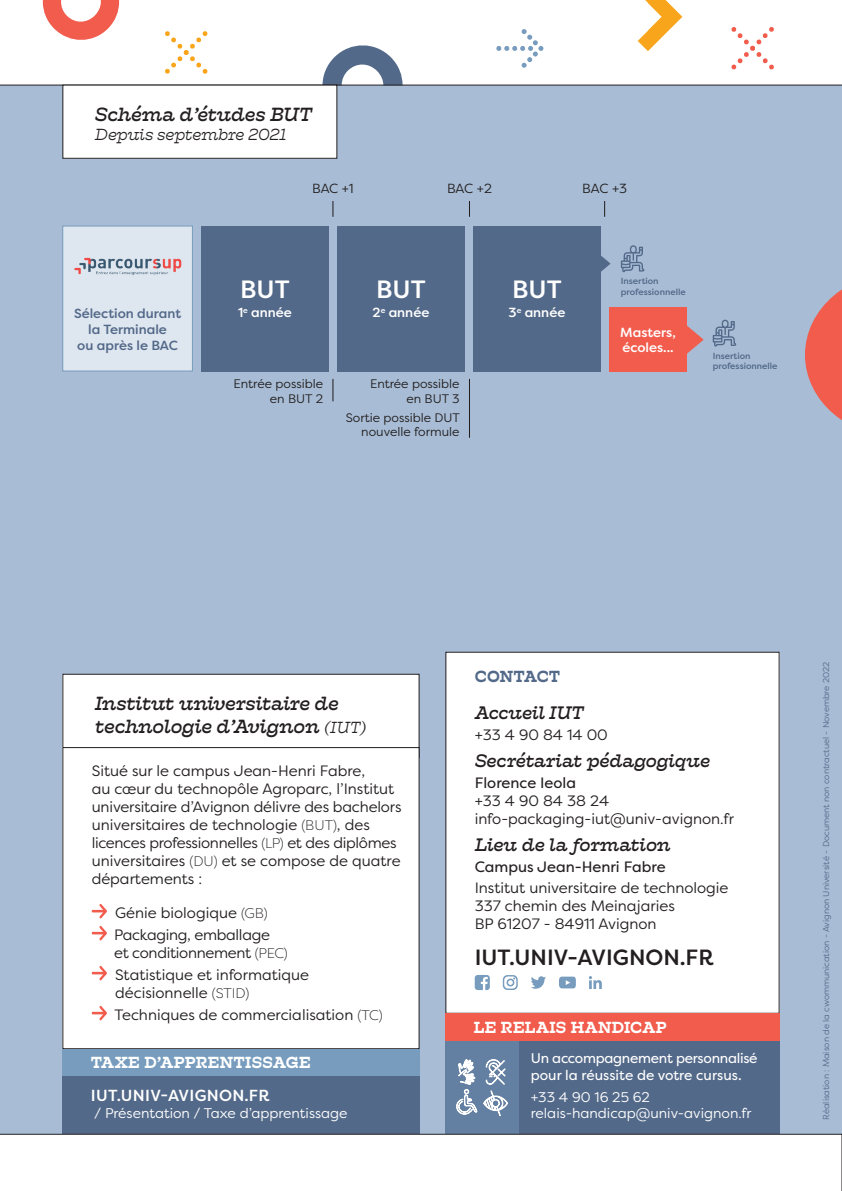
<style>
.page{position:relative;width:842px;height:1191px;background:#fff}
.page>*{position:absolute;margin:0;border:0;box-sizing:border-box;transform-origin:0 0}
.t1{font:500 25px "Filson Pro";color:#fff}
.t2{font:500 22px "Filson Pro";color:#231f20}
.t3{font:italic 19px/22.8px "Hatch";color:#231f20}
.t4{font:italic 18px "Hatch";color:#231f20}
.t5{font:500 16px "Hatch";letter-spacing:.02em;color:#fff}
.t6{font:500 16px "Filson Pro";letter-spacing:.02em;color:#fff}
.t7{font:italic 300 16px "Hatch";color:#231f20}
.t8{font:500 16px "Hatch";letter-spacing:.005em;color:#536989}
.t9{font:15px/18px "Filson Pro";color:#231f20}
.t10{font:15px/22px "Filson Pro";letter-spacing:-.02em;color:#231f20}
.t11{font:15px "Filson Pro";color:#231f20}
.t12{font:14px/16.8px "Filson Pro";color:#fff}
.t13{font:14px/16.8px "Filson Pro";letter-spacing:-.02em;color:#fff}
.t14{font:500 13.2px/14.6px "Filson Pro";color:#fff}
.t15{font:500 13.2px/15.8px "Filson Pro";color:#536989;text-align:center}
.t16{font:13.2px "Filson Pro";letter-spacing:-.015em;color:#231f20}
.t17{font:12.4px/14.8px "Filson Pro";color:#231f20;text-align:right}
.t18{font:500 8.8px/10.6px "Filson Pro";color:#536989}
.t19{font:8.6px "Filson Pro";color:#536989}
.s1{font-weight:300;font-size:16px}
.s2{font-weight:300;font-size:14px}
</style>
<div class="page">
<div style="left:0;top:85px;width:842px;height:1106px;background:#a8bdd5"></div>
<svg style="left:322px;top:45px;width:81px;height:40px"></svg>
<svg style="left:496px;top:29px;width:47px;height:39px"></svg>
<svg style="left:43px;top:0;width:76px;height:40px"></svg>
<svg style="left:638px;top:0;width:44px;height:51px"></svg>
<svg style="left:165px;top:31px;width:43px;height:43px"></svg>
<svg style="left:731px;top:27px;width:43px;height:43px"></svg>
<hr style="left:0;top:85px;width:842px;height:1px;background:#231f20">
<svg style="left:805px;top:289px;width:37px;height:131px"></svg>
<div style="left:63px;top:674px;width:356px;height:83px;background:#fff"></div>
<div style="left:62px;top:674px;width:358px;height:84px;border:1px solid #231f20"></div>
<div style="left:446px;top:652px;width:333px;height:361px;background:#fff"></div>
<svg style="left:559px;top:976px;width:17px;height:12px"></svg>
<svg style="left:475px;top:975px;width:15px;height:15px"></svg>
<svg style="left:503px;top:975px;width:15px;height:15px"></svg>
<svg style="left:531px;top:976px;width:15px;height:12px"></svg>
<svg style="left:589px;top:976px;width:13px;height:13px"></svg>
<div style="left:63px;top:747px;width:356px;height:301px;background:#fff"></div>
<svg style="left:92px;top:904px;width:15px;height:14px"></svg>
<svg style="left:92px;top:926px;width:15px;height:14px"></svg>
<svg style="left:92px;top:966px;width:15px;height:14px"></svg>
<svg style="left:92px;top:1005px;width:15px;height:15px"></svg>
<div style="left:62px;top:747px;width:358px;height:302px;border:1px solid #231f20"></div>
<div style="left:445px;top:1013px;width:335px;height:28px;background:#f15c4d"></div>
<div style="left:446px;top:1041px;width:334px;height:93px;background:#536989"></div>
<div style="left:445px;top:1041px;width:74px;height:93px;background:#637fa1"></div>
<svg style="left:456px;top:1059px;width:52px;height:57px"></svg>
<div style="left:62px;top:1049px;width:358px;height:27px;background:#779cbd"></div>
<div style="left:62px;top:1076px;width:358px;height:58px;background:#536989"></div>
<div style="left:201px;top:226px;width:128px;height:145px;background:#536989"></div>
<div style="left:337px;top:226px;width:128px;height:145px;background:#536989"></div>
<div style="left:63px;top:226px;width:129px;height:145px;background:#dee6ef"></div>
<div style="left:62px;top:226px;width:131px;height:145px;border:1px solid #779cbd"></div>
<img style="left:74px;top:257px;width:108px;height:18px">
<svg style="left:332px;top:201px;width:1px;height:16px"></svg>
<svg style="left:469px;top:201px;width:1px;height:16px"></svg>
<hr style="left:469px;top:379px;width:1px;height:59px;background:#231f20">
<div style="left:473px;top:226px;width:128px;height:145px;background:#536989"></div>
<svg style="left:601px;top:256px;width:10px;height:16px"></svg>
<svg style="left:604px;top:201px;width:1px;height:16px"></svg>
<div style="left:609px;top:307px;width:78px;height:65px;background:#f15c4d"></div>
<svg style="left:621px;top:245px;width:23px;height:27px"></svg>
<svg style="left:687px;top:326px;width:17px;height:28px"></svg>
<svg style="left:332px;top:379px;width:1px;height:22px"></svg>
<svg style="left:713px;top:320px;width:23px;height:27px"></svg>
<div style="left:63px;top:85px;width:274px;height:73px;background:#fff"></div>
<div style="left:62px;top:85px;width:275px;height:74px;border:1px solid #231f20"></div>
<div style="left:0;top:1133px;width:842px;height:58px;background:#fff"></div>
<p class="t3" style="left:95px;top:102px;width:218px">Schéma d’études BUT</p>
<p class="t7" style="left:95px;top:123px;width:193px">Depuis septembre 2021</p>
<p class="t16" style="left:312px;top:180px;width:43px">BAC +1</p>
<p class="t16" style="left:447px;top:180px;width:46px">BAC +2</p>
<p class="t16" style="left:582px;top:180px;width:46px">BAC +3</p>
<p class="t15" style="left:74px;top:305px;width:109px">Sélection durant la Terminale<br>ou après le BAC</p>
<h1 class="t1" style="left:240px;top:272px;width:51px">BUT</h1>
<p class="t14" style="left:238px;top:305px;width:55px">1<sup>e</sup> année</p>
<h1 class="t1" style="left:376px;top:272px;width:51px">BUT</h1>
<p class="t14" style="left:373px;top:305px;width:58px">2<sup>e</sup> année</p>
<p class="t17" style="left:234px;top:376px;width:91px">Entrée possible en BUT 2</p>
<p class="t17" style="left:370px;top:376px;width:91px">Entrée possible en BUT 3</p>
<p class="t17" style="left:346px;top:409px;width:116px">Sortie possible DUT nouvelle formule</p>
<h1 class="t1" style="left:512px;top:272px;width:51px">BUT</h1>
<p class="t14" style="left:508px;top:305px;width:58px">3<sup>e</sup> année</p>
<p class="t18" style="left:621px;top:276px;width:66px">Insertion professionnelle</p>
<p class="t14" style="left:620px;top:325px;width:57px">Masters, écoles...</p>
<p class="t18" style="left:713px;top:350px;width:66px">Insertion professionnelle</p>
<p class="t3" style="left:95px;top:691px;width:273px">Institut universitaire de technologie d’Avignon <span class="s1">(IUT)</span></p>
<p class="t9" style="left:92px;top:761px;width:311px">Situé sur le campus Jean-Henri Fabre,<br>au cœur du technopôle Agroparc, l’Institut universitaire d’Avignon délivre des bachelors universitaires de technologie <span class="s2">(BUT)</span>, des licences professionnelles <span class="s2">(LP)</span> et des diplômes universitaires <span class="s2">(DU)</span> et se compose de quatre départements :</p>
<p class="t10" style="left:114px;top:901px;width:157px">Génie biologique <span class="s2">(GB)<br></span>Packaging, emballage</p>
<p class="t9" style="left:114px;top:941px;width:196px;line-height:22px">et conditionnement <span class="s2">(PEC)<br></span>Statistique et informatique</p>
<p class="t9" style="left:115px;top:981px;width:270px;line-height:22px">décisionnelle <span class="s2">(STID)<br></span>Techniques de commercialisation <span class="s2">(TC)</span></p>
<p class="t5" style="left:91px;top:1051px;width:222px">TAXE D’APPRENTISSAGE</p>
<p class="t6" style="left:91px;top:1084px;width:180px">IUT.UNIV-AVIGNON.FR</p>
<p class="t12" style="left:94px;top:1104px;width:255px">/ Présentation / Taxe d’apprentissage</p>
<p class="t8" style="left:475px;top:665px;width:87px">CONTACT</p>
<p class="t4" style="left:475px;top:701px;width:110px">Accueil IUT</p>
<p class="t9" style="left:475px;top:725px;width:135px">+33 4 90 84 14 00</p>
<p class="t4" style="left:475px;top:748px;width:237px">Secrétariat pédagogique</p>
<p class="t11" style="left:475px;top:772px;width:103px">Florence Ieola</p>
<p class="t9" style="left:475px;top:791px;width:261px">+33 4 90 84 38 24 info-packaging-iut@univ-avignon.fr</p>
<p class="t4" style="left:475px;top:832px;width:197px">Lieu de la formation</p>
<p class="t11" style="left:475px;top:856px;width:192px">Campus Jean-Henri Fabre</p>
<p class="t9" style="left:475px;top:878px;width:255px">Institut universitaire de technologie<br>337 chemin des Meinajaries<br>BP 61207 - 84911 Avignon</p>
<h2 class="t2" style="left:475px;top:942px;width:240px">IUT.UNIV-AVIGNON.FR</h2>
<p class="t5" style="left:474px;top:1016px;width:194px">LE RELAIS HANDICAP</p>
<p class="t13" style="left:531px;top:1049px;width:228px">Un accompagnement personnalisé pour la réussite de votre cursus.</p>
<p class="t12" style="left:531px;top:1087px;width:222px">+33 4 90 16 25 62 relais-handicap@univ-avignon.fr</p>
<p class="t19" style="left:820px;top:1120px;width:460px;rotate:-90deg">Réalisation : Maison de la cwommunication - Avignon Université - Document non contractuel - Novembre 2022</p>
</div>
